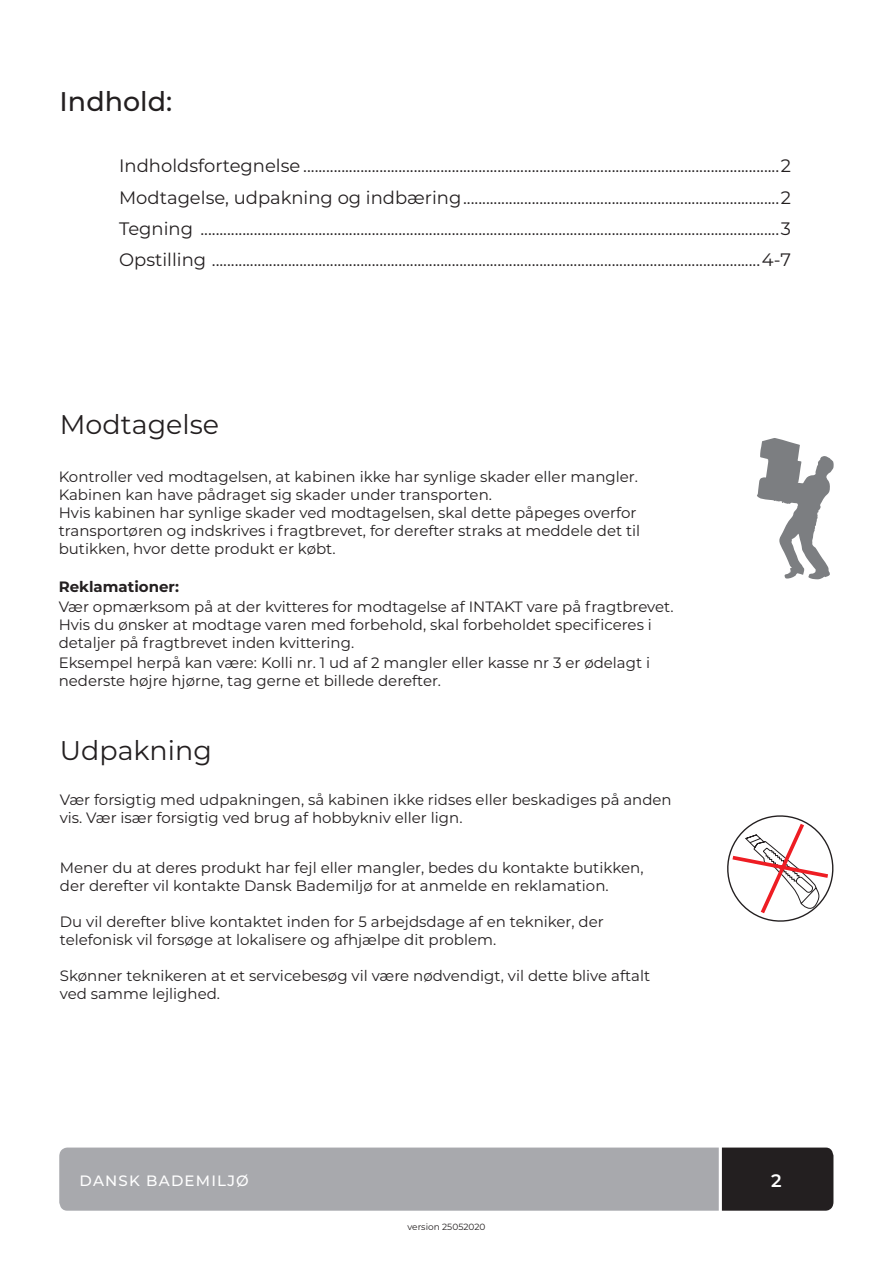
<style>
.page{position:relative;width:893px;height:1263px;background:#fff}
.page>*{position:absolute;margin:0;border:0;box-sizing:border-box;transform-origin:0 0}
.t1{font:27px "Montserrat";color:#231f20}
.t2{font:500 27px "Montserrat";color:#231f20}
.t3{font:18px "Montserrat";color:#231f20}
.t4{font:600 18px "Montserrat";color:#fff}
.t5{font:15px/18px "Montserrat";color:#231f20}
.t6{font:500 15px "Montserrat";letter-spacing:.08em;color:#fff}
.t7{font:700 15px "Montserrat";color:#231f20}
.t8{font:9px "Montserrat";color:#231f20}
</style>
<div class="page">
<svg style="left:59px;top:1147px;width:774px;height:64px"></svg>
<svg style="left:727px;top:815px;width:107px;height:107px"></svg>
<svg style="left:757px;top:438px;width:77px;height:141px"></svg>
<p class="t2" style="left:60px;top:83px;width:114px">Indhold:</p>
<p class="t3" style="left:119px;top:153px;width:673px">Indholdsfortegnelse .............................................................................................................................2</p>
<p class="t3" style="left:119px;top:185px;width:673px">Modtagelse, udpakning og indbæring...................................................................................2</p>
<p class="t3" style="left:119px;top:216px;width:673px">Tegning ........................................................................................................................................................3</p>
<p class="t3" style="left:119px;top:247px;width:673px">Opstilling ................................................................................................................................................4-7</p>
<p class="t1" style="left:60px;top:406px;width:161px">Modtagelse</p>
<p class="t5" style="left:59px;top:467px;width:581px">Kontroller ved modtagelsen, at kabinen ikke har synlige skader eller mangler.<br>Kabinen kan have pådraget sig skader under transporten.</p>
<p class="t5" style="left:59px;top:503px;width:583px">Hvis kabinen har synlige skader ved modtagelsen, skal dette påpeges overfor transportøren og indskrives i fragtbrevet, for derefter straks at meddele det til butikken, hvor dette produkt er købt.</p>
<p class="t7" style="left:59px;top:576px;width:122px">Reklamationer:</p>
<p class="t5" style="left:59px;top:597px;width:616px">Vær opmærksom på at der kvitteres for modtagelse af INTAKT vare på fragtbrevet.<br>Hvis du ønsker at modtage varen med forbehold, skal forbeholdet specificeres i detaljer på fragtbrevet inden kvittering.</p>
<p class="t5" style="left:59px;top:653px;width:593px">Eksempel herpå kan være: Kolli nr. 1 ud af 2 mangler eller kasse nr 3 er ødelagt i nederste højre hjørne, tag gerne et billede derefter.</p>
<p class="t1" style="left:60px;top:732px;width:153px">Udpakning</p>
<p class="t5" style="left:60px;top:790px;width:613px">Vær forsigtig med udpakningen, så kabinen ikke ridses eller beskadiges på anden vis. Vær især forsigtig ved brug af hobbykniv eller lign.</p>
<p class="t5" style="left:60px;top:858px;width:585px">Mener du at deres produkt har fejl eller mangler, bedes du kontakte butikken, der derefter vil kontakte Dansk Bademiljø for at anmelde en reklamation.</p>
<p class="t5" style="left:60px;top:912px;width:545px">Du vil derefter blive kontaktet inden for 5 arbejdsdage af en tekniker, der telefonisk vil forsøge at lokalisere og afhjælpe dit problem.</p>
<p class="t5" style="left:60px;top:966px;width:592px">Skønner teknikeren at et servicebesøg vil være nødvendigt, vil dette blive aftalt ved samme lejlighed.</p>
<p class="t6" style="left:80px;top:1170px;width:171px">DANSK BADEMILJØ</p>
<p class="t4" style="left:771px;top:1167px;width:12px">2</p>
<p class="t8" style="left:407px;top:1220px;width:79px">version 25052020</p>
</div>
